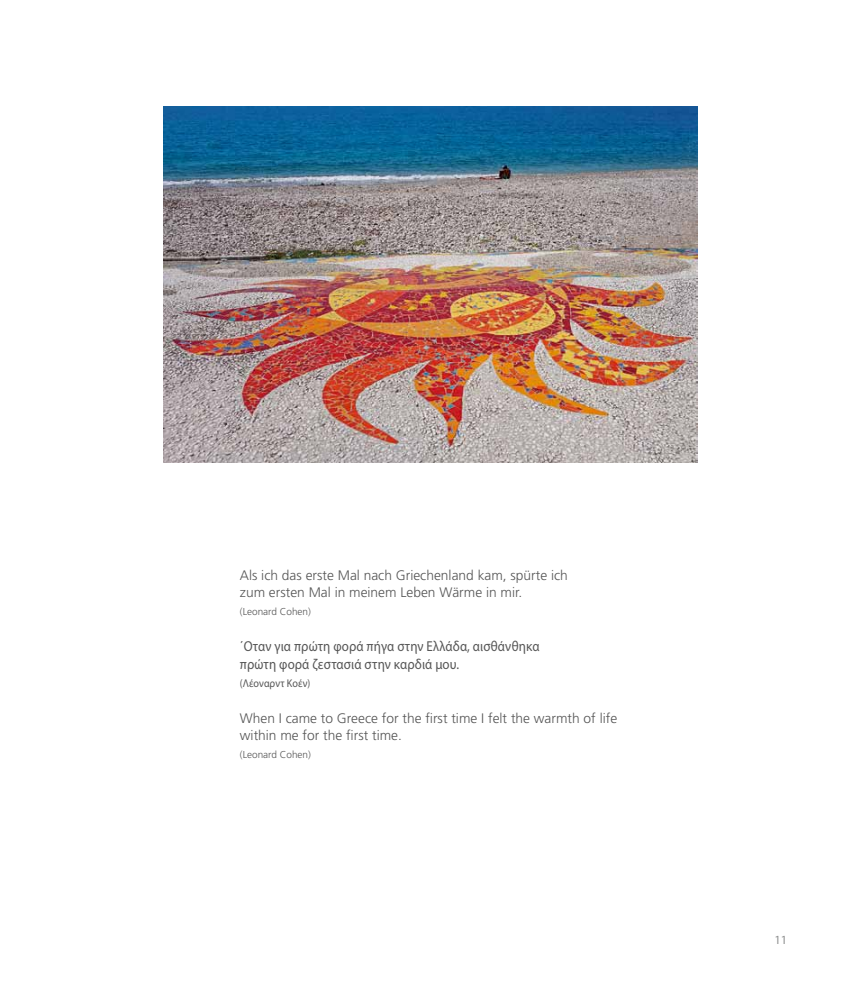
<style>
.page{position:relative;width:851px;height:993px;background:#fff}
.page>*{position:absolute;margin:0;border:0;box-sizing:border-box;transform-origin:0 0}
.t1{font:14.38px/18.1px "Myriad Pro";letter-spacing:.01em;color:#565656;scale:.9 1}
.t2{font:300 13.75px/17.5px "Frutiger";color:#565656}
.t3{font:12.5px "Myriad Pro";color:#919292}
.t4{font:11.25px "Myriad Pro";letter-spacing:.01em;color:#565656;scale:.9 1}
.t5{font:300 10px "Frutiger";color:#565656}
</style>
<div class="page">
<img style="left:163px;top:106px;width:534px;height:356px">
<p class="t2" style="left:240px;top:566px;width:329px">Als ich das erste Mal nach Griechenland kam, spürte ich zum ersten Mal in meinem Leben Wärme in mir.</p>
<p class="t5" style="left:240px;top:605px;width:72px">(Leonard Cohen)</p>
<p class="t1" style="left:240px;top:636px;width:334px">΄Οταν για πρώτη φορά πήγα στην Ελλάδα, αισθάνθηκα πρώτη φορά ζεστασιά στην καρδιά μου.</p>
<p class="t4" style="left:240px;top:676px;width:80px">(Λέοναρντ Κοέν)</p>
<p class="t2" style="left:240px;top:709px;width:379px">When I came to Greece for the first time I felt the warmth of life within me for the first time.</p>
<p class="t5" style="left:240px;top:748px;width:72px">(Leonard Cohen)</p>
<p class="t3" style="left:774px;top:931px;width:14px">11</p>
</div>
